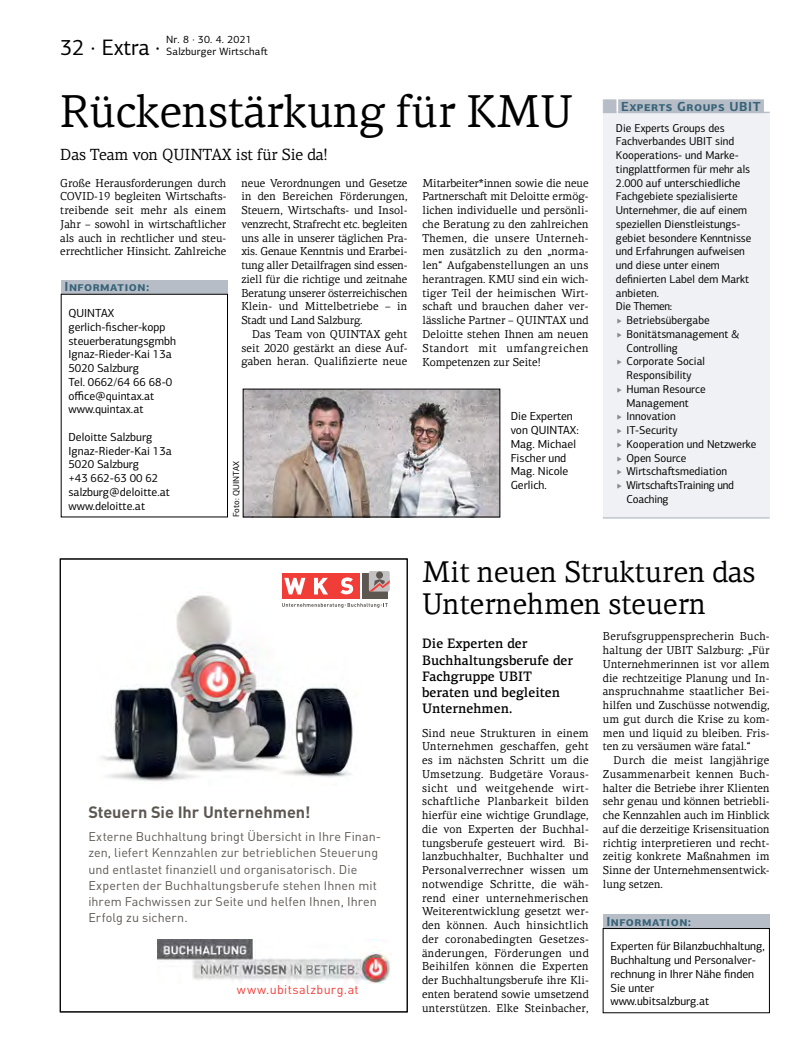
<style>
.page{position:relative;width:798px;height:1063px;background:#fff}
.page>*{position:absolute;margin:0;border:0;box-sizing:border-box;transform-origin:0 0}
.t1{font:46.25px "PF Centro Serif Pro";color:#000;scale:.96 1}
.t2{font:30px/32.5px "PF Centro Serif Pro";color:#000;scale:.96 1}
.t3{font:16.25px "PF Centro Serif Pro";letter-spacing:-.01em;color:#000;scale:.96 1}
.t4{font:700 16.25px "DINOT";letter-spacing:-.005em;color:#5d5752}
.t5{font:500 13.75px/16.2px "PF Centro Serif Pro";color:#000;scale:.96 1}
.t6{font:700 13.12px "PF Centro Sans Pro";letter-spacing:.04em;color:#366278}
.t7{font:12.5px/16.2px "DINOT";letter-spacing:.005em;color:#5d5752}
.t8{font:12.5px "DINOT";letter-spacing:.03em;color:#f13d37}
.t9{font:11.75px/13.8px "PF Centro Sans Pro";color:#000}
.t10{font:11.5px/13.8px "PF Centro Serif Pro";letter-spacing:.005em;color:#000;text-align:justify;scale:.96 1}
.t11{font:11.5px "PF Centro Sans Pro";color:#000;scale:.96 1}
.t12{font:11.5px "PF Centro Sans Pro";letter-spacing:-.02em;color:#000;scale:.96 1}
.t13{font:10.62px/11.9px "PF Centro Sans Pro";letter-spacing:.02em;color:#000}
.t14{font:8.75px "PF Centro Sans Pro";color:#000}
.s1{color:#b6bdc6}
</style>
<div class="page">
<div style="left:602px;top:112px;width:167px;height:406px;background:#eff1f4"></div>
<div style="left:602px;top:915px;width:167px;height:13px;background:#b6bdc6"></div>
<div style="left:602px;top:928px;width:167px;height:85px;border:1px solid #000"></div>
<img style="left:101px;top:586px;width:259px;height:195px">
<div style="left:362px;top:573px;width:25px;height:25px;background:#5d5752"></div>
<div style="left:369px;top:571px;width:20px;height:21px;background:#c3c1c1;border-radius:2px"></div>
<div style="left:376px;top:572px;width:7px;height:7px;background:#5d5752;border-radius:50%"></div>
<div style="left:282px;top:573px;width:25px;height:25px;background:#f13d37"></div>
<div style="left:308px;top:573px;width:25px;height:25px;background:#f13d37"></div>
<div style="left:334px;top:573px;width:25px;height:25px;background:#f13d37"></div>
<svg style="left:314px;top:578px;width:14px;height:16px"></svg>
<svg style="left:340px;top:577px;width:13px;height:17px"></svg>
<svg style="left:284px;top:578px;width:21px;height:16px"></svg>
<svg style="left:369px;top:579px;width:20px;height:13px"></svg>
<svg style="left:282px;top:603px;width:105px;height:5px"></svg>
<img style="left:158px;top:940px;width:233px;height:44px">
<div style="left:60px;top:559px;width:347px;height:453px;border:1px solid #000"></div>
<div style="left:61px;top:280px;width:166px;height:14px;background:#b6bdc6"></div>
<img style="left:245px;top:391px;width:253px;height:124px">
<hr style="left:602px;top:517px;width:167px;height:2px;background:#b6bdc6">
<div style="left:618px;top:99px;width:145px;height:14px;background:#b6bdc6"></div>
<hr style="left:618px;top:112px;width:151px;height:1px;background:#b6bdc6">
<p class="t13" style="left:170px;top:32px;width:103px">Nr. 8 · 30. 4. 2021<br>Salzburger Wirtschaft</p>
<p class="t13" style="left:58px;top:33px;width:211px;text-indent:108px">Nr. 8 · 30. 4. 2021<br><sup>32</sup> <sup>·</sup> <sup>Extra</sup> <sup>·</sup> Salzburger Wirtschaft</p>
<h1 class="t1" style="left:60px;top:83px;width:535px">Rückenstärkung für KMU</h1>
<h3 class="t3" style="left:60px;top:145px;width:280px">Das Team von QUINTAX ist für Sie da!</h3>
<p class="t10" style="left:60px;top:176px;width:174px">Große Herausforderungen durch COVID-19 begleiten Wirtschafts&shy;treibende seit mehr als einem Jahr – sowohl in wirtschaftlicher als auch in rechtlicher und steu&shy;errechtlicher Hinsicht. Zahlreiche</p>
<p class="t10" style="left:241px;top:176px;width:174px">neue Verordnungen und Gesetze in den Bereichen Förderungen, Steuern, Wirtschafts- und Insol&shy;venzrecht, Strafrecht etc. begleiten uns alle in unserer täglichen Pra&shy;xis. Genaue Kenntnis und Erarbei&shy;tung aller Detailfragen sind essen&shy;ziell für die richtige und zeitnahe Beratung unserer österreichischen Klein- und Mittelbetriebe – in Stadt und Land Salzburg.</p>
<p class="t10" style="left:241px;top:327px;width:174px;text-indent:11px">Das Team von QUINTAX geht seit 2020 gestärkt an diese Auf&shy;gaben heran. Qualifizierte neue</p>
<p class="t6" style="left:64px;top:278px;width:86px">Information:</p>
<p class="t9" style="left:68px;top:306px;width:109px">QUINTAX gerlich-fischer-kopp steuerberatungsgmbh<br>Ignaz-Rieder-Kai 13a<br>5020 Salzburg<br>Tel. 0662/64 66 68-0 office@quintax.at www.quintax.at</p>
<p class="t9" style="left:68px;top:430px;width:105px">Deloitte Salzburg<br>Ignaz-Rieder-Kai 13a<br>5020 Salzburg<br>+43 662-63 00 62 salzburg@deloitte.at www.deloitte.at</p>
<p class="t14" style="left:231px;top:517px;width:58px;rotate:-90deg">Foto: QUINTAX</p>
<p class="t10" style="left:422px;top:176px;width:174px">Mitarbeiter*innen sowie die neue Partnerschaft mit Deloitte ermög&shy;lichen individuelle und persönli&shy;che Beratung zu den zahlreichen Themen, die unsere Unterneh&shy;men zusätzlich zu den „norma&shy;len“ Aufgabenstellungen an uns herantragen. KMU sind ein wich&shy;tiger Teil der heimischen Wirt&shy;schaft und brauchen daher ver&shy;lässliche Partner – QUINTAX und Deloitte stehen Ihnen am neuen Standort mit umfangreichen Kompetenzen zur Seite!</p>
<p class="t9" style="left:510px;top:410px;width:69px">Die Experten von QUINTAX:<br>Mag. Michael<br>Fischer und<br>Mag. Nicole<br>Gerlich.</p>
<p class="t6" style="left:601px;top:99px;width:161px"><span class="s1">■</span>Experts Groups UBIT</p>
<p class="t11" style="left:615px;top:121px;width:115px">Die Experts Groups des</p>
<p class="t11" style="left:615px;top:135px;width:125px">Fachverbandes UBIT sind</p>
<p class="t11" style="left:615px;top:148px;width:129px">Kooperations- und Marke-</p>
<p class="t11" style="left:615px;top:162px;width:141px">tingplattformen für mehr als</p>
<p class="t11" style="left:615px;top:176px;width:131px">2.000 auf unterschiedliche</p>
<p class="t11" style="left:615px;top:190px;width:128px">Fachgebiete spezialisierte</p>
<p class="t11" style="left:615px;top:203px;width:138px">Unternehmer, die auf einem</p>
<p class="t11" style="left:615px;top:217px;width:131px">speziellen Dienstleistungs-</p>
<p class="t11" style="left:615px;top:231px;width:143px">gebiet besondere Kenntnisse</p>
<p class="t11" style="left:615px;top:245px;width:136px">und Erfahrungen aufweisen</p>
<p class="t11" style="left:615px;top:258px;width:110px">und diese unter einem</p>
<p class="t11" style="left:615px;top:272px;width:140px">definierten Label dem Markt</p>
<p class="t11" style="left:615px;top:286px;width:46px">anbieten.</p>
<p class="t12" style="left:615px;top:300px;width:60px">Die Themen:</p>
<p class="t11" style="left:626px;top:313px;width:88px">Betriebsübergabe</p>
<p class="t11" style="left:626px;top:327px;width:119px">Bonitätsmanagement &amp;</p>
<p class="t11" style="left:626px;top:341px;width:55px">Controlling</p>
<p class="t11" style="left:626px;top:355px;width:83px">Corporate Social</p>
<p class="t11" style="left:626px;top:368px;width:69px">Responsibility</p>
<p class="t11" style="left:626px;top:382px;width:84px">Human Resource</p>
<p class="t11" style="left:626px;top:396px;width:66px">Management</p>
<p class="t11" style="left:626px;top:410px;width:53px">Innovation</p>
<p class="t11" style="left:626px;top:423px;width:54px">IT-Security</p>
<p class="t11" style="left:626px;top:437px;width:137px">Kooperation und Netzwerke</p>
<p class="t11" style="left:626px;top:451px;width:64px">Open Source</p>
<p class="t11" style="left:626px;top:465px;width:106px">Wirtschaftsmediation</p>
<p class="t12" style="left:626px;top:478px;width:113px">WirtschaftsTraining und</p>
<p class="t12" style="left:626px;top:492px;width:45px">Coaching</p>
<h3 class="t4" style="left:88px;top:801px;width:223px">Steuern Sie Ihr Unternehmen!</h3>
<p class="t7" style="left:88px;top:828px;width:294px">Externe Buchhaltung bringt Übersicht in Ihre Finan&shy;zen, liefert Kennzahlen zur betrieblichen Steuerung und entlastet finanziell und organisatorisch. Die Experten der Buchhaltungsberufe stehen Ihnen mit ihrem Fachwissen zur Seite und helfen Ihnen, Ihren Erfolg zu sichern.</p>
<p class="t8" style="left:237px;top:981px;width:123px">www.ubitsalzburg.at</p>
<h2 class="t2" style="left:422px;top:556px;width:349px">Mit neuen Strukturen das<br>Unternehmen steuern</h2>
<p class="t5" style="left:422px;top:636px;width:159px">Die Experten der<br>Buchhaltungsberufe der<br>Fachgruppe UBIT beraten und begleiten<br>Unternehmen.</p>
<p class="t10" style="left:422px;top:726px;width:175px">Sind neue Strukturen in einem Unternehmen geschaffen, geht es im nächsten Schritt um die Umsetzung. Budgetäre Voraus&shy;sicht und weitgehende wirt&shy;schaftliche Planbarkeit bilden hierfür eine wichtige Grundlage, die von Experten der Buchhal&shy;tungsberufe gesteuert wird. Bi&shy;lanzbuchhalter, Buchhalter und Personalverrechner wissen um notwendige Schritte, die wäh&shy;rend einer unternehmerischen Weiterentwicklung gesetzt wer&shy;den können. Auch hinsichtlich der coronabedingten Gesetzes&shy;änderungen, Förderungen und Beihilfen können die Experten der Buchhaltungsberufe ihre Kli&shy;enten beratend sowie umsetzend unterstützen. Elke Steinbacher,</p>
<p class="t10" style="left:602px;top:630px;width:175px">Berufsgruppensprecherin Buch&shy;haltung der UBIT Salzburg: „Für Unternehmerinnen ist vor allem die rechtzeitige Planung und In&shy;anspruchnahme staatlicher Bei&shy;hilfen und Zuschüsse notwendig, um gut durch die Krise zu kom&shy;men und liquid zu bleiben. Fris&shy;ten zu versäumen wäre fatal.“</p>
<p class="t10" style="left:602px;top:753px;width:175px;text-indent:11px">Durch die meist langjährige Zusammenarbeit kennen Buch&shy;halter die Betriebe ihrer Klienten sehr genau und können betriebli&shy;che Kennzahlen auch im Hinblick auf die derzeitige Krisensituation richtig interpretieren und recht&shy;zeitig konkrete Maßnahmen im Sinne der Unternehmensentwick&shy;lung setzen.</p>
<p class="t6" style="left:606px;top:913px;width:86px">Information:</p>
<p class="t9" style="left:610px;top:940px;width:156px">Experten für Bilanzbuchhaltung,<br>Buchhaltung und Personalver&shy;rechnung in Ihrer Nähe finden<br>Sie unter<br>www.ubitsalzburg.at</p>
</div>
